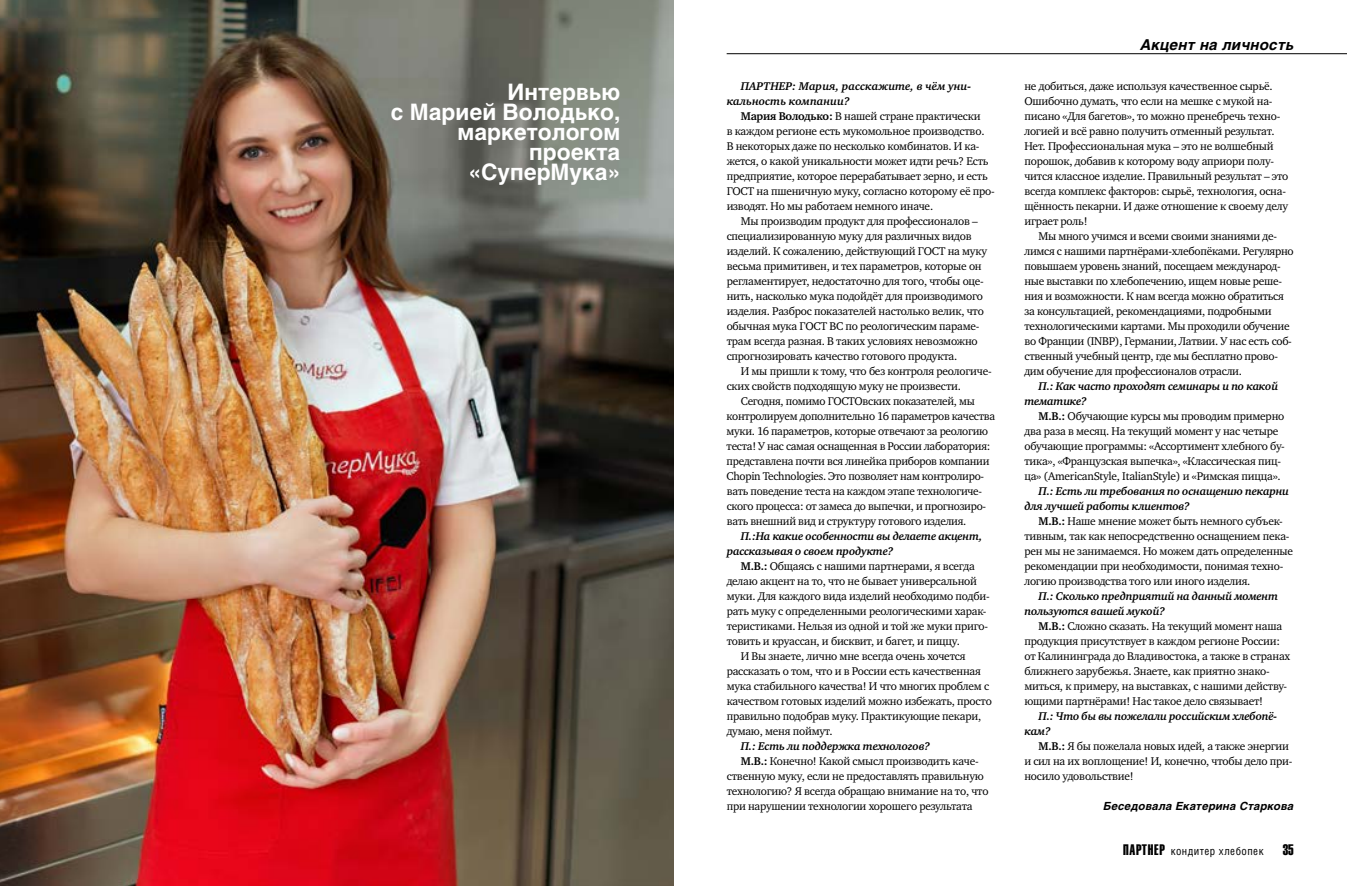
<style>
.page{position:relative;width:1347px;height:886px;background:#fff}
.page>*{position:absolute;margin:0;border:0;box-sizing:border-box;transform-origin:0 0}
.t1{font:700 22.5px/20px "Helios C";color:#fff;text-align:right}
.t2{font:15px "Helios Extra Compressed C";color:#000}
.t3{font:italic 700 14.88px "Helios C";letter-spacing:.02em;color:#000}
.t4{font:11.5px/15px "Charter ITC";letter-spacing:-.02em;color:#000}
.t5{font:italic 700 11.5px/15px "Charter ITC";letter-spacing:-.02em;color:#000}
.t6{font:italic 700 11.5px/15px "Charter ITC";color:#000}
.t7{font:11.25px "Helios Cond C";letter-spacing:.04em;color:#000}
.t8{font:italic 700 11.12px "Helios C";letter-spacing:.02em;color:#000}
.s1{font-weight:700}
.s2{font-family:"Helios Extra Compressed C";font-size:15px}
</style>
<div class="page">
<hr style="left:726px;top:53px;width:620px;height:1px;background:#000">
<img style="left:0;top:0;width:673px;height:886px">
<h1 class="t1" style="left:391px;top:82px;width:231px">Интервью<br>с Марией Володько, маркетологом проекта «СуперМука»</h1>
<p class="t6" style="left:726px;top:79px;width:246px;text-indent:14px">ПАРТНЕР: Мария, расскажите, в чём уни&shy;кальность компании?</p>
<p class="t4" style="left:726px;top:109px;width:270px;text-indent:14px"><span class="s1">Мария Володько:</span> В нашей стране практически<br>в каждом регионе есть мукомольное производство.<br>В некоторых даже по несколько комбинатов. И ка&shy;жется, о какой уникальности может идти речь? Есть предприятие, которое перерабатывает зерно, и есть ГОСТ на пшеничную муку, согласно которому её про&shy;изводят. Но мы работаем немного иначе.</p>
<p class="t4" style="left:726px;top:214px;width:262px;text-indent:14px">Мы производим продукт для профессионалов – специализированную муку для различных видов изделий. К сожалению, действующий ГОСТ на муку весьма примитивен, и тех параметров, которые он регламентирует, недостаточно для того, чтобы оце&shy;нить, насколько мука подойдёт для производимого изделия. Разброс показателей настолько велик, что обычная мука ГОСТ ВС по реологическим параме&shy;трам всегда разная. В таких условиях невозможно спрогнозировать качество готового продукта.</p>
<p class="t4" style="left:726px;top:364px;width:266px;text-indent:14px">И мы пришли к тому, что без контроля реологиче&shy;ских свойств подходящую муку не произвести.</p>
<p class="t4" style="left:726px;top:394px;width:270px;text-indent:14px">Сегодня, помимо ГОСТОвских показателей, мы контролируем дополнительно 16 параметров качества муки. 16 параметров, которые отвечают за реологию теста! У нас самая оснащенная в России лаборатория: представлена почти вся линейка приборов компании Chopin Technologies. Это позволяет нам контролиро&shy;вать поведение теста на каждом этапе технологиче&shy;ского процесса: от замеса до выпечки, и прогнозиро&shy;вать внешний вид и структуру готового изделия.</p>
<p class="t5" style="left:726px;top:529px;width:257px;text-indent:14px">П.:На какие особенности вы делаете акцент, рассказывая о своем продукте?</p>
<p class="t4" style="left:741px;top:559px;width:235px"><span class="s1">М.В.:</span> Общаясь с нашими партнерами, я всегда</p>
<p class="t4" style="left:726px;top:574px;width:252px">делаю акцент на то, что не бывает универсальной</p>
<p class="t4" style="left:726px;top:589px;width:264px">муки. Для каждого вида изделий необходимо подби-</p>
<p class="t4" style="left:726px;top:604px;width:261px">рать муку с определенными реологическими харак-</p>
<p class="t4" style="left:726px;top:619px;width:263px">теристиками. Нельзя из одной и той же муки приго-</p>
<p class="t4" style="left:726px;top:634px;width:235px">товить и круассан, и бисквит, и багет, и пиццу.</p>
<p class="t4" style="left:741px;top:649px;width:226px">И Вы знаете, лично мне всегда очень хочется</p>
<p class="t4" style="left:726px;top:664px;width:256px">рассказать о том, что и в России есть качественная</p>
<p class="t4" style="left:726px;top:679px;width:264px">мука стабильного качества! И что многих проблем с</p>
<p class="t4" style="left:726px;top:694px;width:267px">качеством готовых изделий можно избежать, просто</p>
<p class="t4" style="left:726px;top:709px;width:256px">правильно подобрав муку. Практикующие пекари,</p>
<p class="t4" style="left:726px;top:724px;width:107px">думаю, меня поймут.</p>
<p class="t5" style="left:741px;top:739px;width:191px">П.: Есть ли поддержка технологов?</p>
<p class="t4" style="left:741px;top:754px;width:239px"><span class="s1">М.В.:</span> Конечно! Какой смысл производить каче-</p>
<p class="t4" style="left:726px;top:769px;width:259px">ственную муку, если не предоставлять правильную</p>
<p class="t4" style="left:726px;top:784px;width:263px">технологию? Я всегда обращаю внимание на то, что</p>
<p class="t4" style="left:726px;top:799px;width:247px">при нарушении технологии хорошего результата</p>
<p class="t3" style="left:1140px;top:36px;width:155px">Акцент на личность</p>
<p class="t4" style="left:1024px;top:79px;width:265px">не добиться, даже используя качественное сырьё.<br>Ошибочно думать, что если на мешке с мукой на&shy;писано «Для багетов», то можно пренебречь техно&shy;логией и всё равно получить отменный результат.<br>Нет. Профессиональная мука – это не волшебный порошок, добавив к которому воду априори полу&shy;чится классное изделие. Правильный результат – это всегда комплекс факторов: сырьё, технология, осна&shy;щённость пекарни. И даже отношение к своему делу играет роль!</p>
<p class="t4" style="left:1024px;top:229px;width:271px;text-indent:14px">Мы много учимся и всеми своими знаниями де&shy;лимся с нашими партнёрами-хлебопёками. Регулярно повышаем уровень знаний, посещаем международ&shy;ные выставки по хлебопечению, ищем новые реше&shy;ния и возможности. К нам всегда можно обратиться за консультацией, рекомендациями, подробными технологическими картами. Мы проходили обучение во Франции (INBP), Германии, Латвии. У нас есть соб&shy;ственный учебный центр, где мы бесплатно прово&shy;дим обучение для профессионалов отрасли.</p>
<p class="t5" style="left:1024px;top:379px;width:255px;text-indent:14px">П.: Как часто проходят семинары и по какой тематике?</p>
<p class="t4" style="left:1024px;top:409px;width:262px;text-indent:14px"><span class="s1">М.В.:</span> Обучающие курсы мы проводим примерно два раза в месяц. На текущий момент у нас четыре обучающие программы: «Ассортимент хлебного бу&shy;тика», «Французская выпечка», «Классическая пиц&shy;ца» (AmericanStyle, ItalianStyle) и «Римская пицца».</p>
<p class="t5" style="left:1024px;top:484px;width:266px;text-indent:14px">П.: Есть ли требования по оснащению пекарни для лучшей работы клиентов?</p>
<p class="t4" style="left:1024px;top:514px;width:270px;text-indent:14px"><span class="s1">М.В.:</span> Наше мнение может быть немного субъек&shy;тивным, так как непосредственно оснащением пека&shy;рен мы не занимаемся. Но можем дать определенные рекомендации при необходимости, понимая техно&shy;логию производства того или иного изделия.</p>
<p class="t5" style="left:1024px;top:589px;width:255px;text-indent:14px">П.: Сколько предприятий на данный момент пользуются вашей мукой?</p>
<p class="t4" style="left:1024px;top:619px;width:267px;text-indent:14px"><span class="s1">М.В.:</span> Сложно сказать. На текущий момент наша продукция присутствует в каждом регионе России: от Калининграда до Владивостока, а также в странах ближнего зарубежья. Знаете, как приятно знако&shy;миться, к примеру, на выставках, с нашими действу&shy;ющими партнёрами! Нас такое дело связывает!</p>
<p class="t5" style="left:1024px;top:709px;width:254px;text-indent:14px">П.: Что бы вы пожелали российским хлебопё&shy;кам?</p>
<p class="t4" style="left:1024px;top:739px;width:270px;text-indent:14px"><span class="s1">М.В.:</span> Я бы пожелала новых идей, а также энергии и сил на их воплощение! И, конечно, чтобы дело при&shy;носило удовольствие!</p>
<p class="t8" style="left:1103px;top:800px;width:192px">Беседовала Екатерина Старкова</p>
<p class="t7" style="left:1123px;top:844px;width:142px"><span class="s2">ПАРТНЕР</span> кондитер хлебопек</p>
<h2 class="t2" style="left:1282px;top:841px;width:13px">35</h2>
</div>
